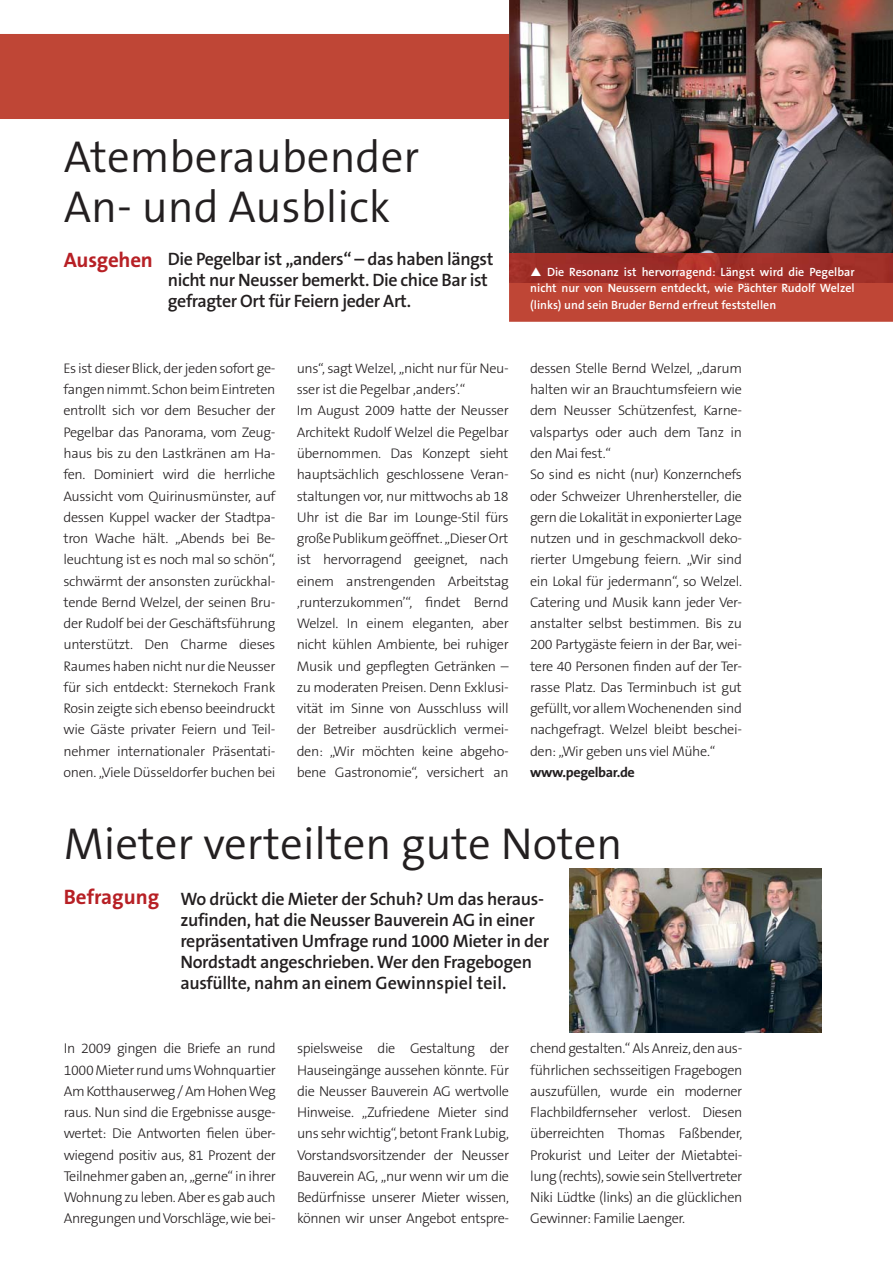
<style>
.page{position:relative;width:893px;height:1263px;background:#fff}
.page>*{position:absolute;margin:0;border:0;box-sizing:border-box;transform-origin:0 0}
.t1{font:300 45px/49.5px "The Sans B4";color:#231f20}
.t2{font:700 21px "The Sans B7";letter-spacing:-.01em;color:#b72025}
.t3{font:600 18px/21px "The Sans B6";letter-spacing:-.02em;color:#231f20}
.t4{font:300 14.25px/21.3px "The Sans B3";letter-spacing:-.03em;color:#231f20;text-align:justify}
.t5{font:300 13.95px/21.3px "The Sans B3";letter-spacing:-.025em;color:#231f20}
.t6{font:700 13.95px "The Sans B7";letter-spacing:-.025em;color:#231f20}
.t7{font:300 13.65px "The Sans B3";letter-spacing:-.025em;color:#231f20;scale:1.04 1}
.t8{font:600 12px/16.5px "The Sans B6";color:#fff;text-align:justify}
.s1{font-size:13.65px}
.s2{font-size:13.95px}
</style>
<div class="page">
<div style="left:0;top:34px;width:509px;height:85px;background:#bf4636"></div>
<img style="left:570px;top:868px;width:251px;height:164px">
<img style="left:509px;top:0;width:384px;height:253px">
<svg style="left:509px;top:253px;width:384px;height:69px;background:#b23c30"></svg>
<h1 class="t1" style="left:64px;top:135px;width:357px">Atemberaubender<br>An- und Ausblick</h1>
<p class="t3" style="left:168px;top:249px;width:327px">Die Pegelbar ist „anders“ – das haben längst nicht nur Neusser bemerkt. Die chice Bar ist gefragter Ort für Feiern jeder Art.</p>
<h2 class="t2" style="left:64px;top:249px;width:91px">Ausgehen</h2>
<p class="t5" style="left:63px;top:358px;width:213px;text-align:justify">Es ist dieser Blick, der jeden sofort ge&shy;fangen nimmt. Schon beim Eintreten entrollt sich vor dem Besucher der Pegelbar das Panorama, vom Zeug&shy;haus bis zu den Lastkränen am Ha&shy;fen. Dominiert wird die herrliche Aussicht vom Quirinusmünster, auf dessen Kuppel wacker der Stadtpa&shy;tron Wache hält. „Abends bei Be&shy;leuchtung ist es noch mal so schön“, schwärmt der ansonsten zurückhal&shy;tende Bernd Welzel, <span class="s1">der sei</span>nen Bru&shy;der Rudolf bei der Geschäftsführung unterstützt. Den Charme dieses Raumes haben nicht nur die Neusser für sich entdeckt: Sternekoch Frank Rosin zeigte sich ebenso beeindruckt wie Gäste privater Feiern und Teil&shy;nehmer internationaler Präsentati-</p>
<p class="t7" style="left:63px;top:765px;width:205px"><span class="s2">onen. „Viele Düs</span>seldorfer buchen bei</p>
<p class="t7" style="left:297px;top:362px;width:205px">uns“, sagt Welzel, <span class="s2">„nicht nur für Neu-</span></p>
<p class="t5" style="left:297px;top:379px;width:213px">sser ist die Pegelbar ‚anders’.“<br>Im August 2009 hatte der Neusser Architekt Rudolf Welzel die Pegelbar übernommen. Das Konzept sieht hauptsächlich geschlossene Veran&shy;staltungen vor, nur mittwochs ab 18<br>Uhr ist die Bar im Lounge-Stil fürs große Publikum geöffnet. „Dieser Ort ist hervorragend geeignet, nach einem anstrengenden Arbeitstag ‚runterzukommen’“, findet Bernd Welzel. In einem eleganten, aber nicht kühlen Ambiente, bei ruhiger Musik und gepflegten Getränken – zu moderaten Preisen. Denn Exklusi&shy;vität im Sinne von Ausschluss will der Betreiber ausdrücklich vermei&shy;den: „Wir möchten keine abgeho&shy;bene Gastronomie“, versichert an</p>
<p class="t8" style="left:530px;top:264px;width:326px;text-indent:17px">Die Resonanz ist hervorragend: Längst wird die Pegelbar nicht nur von Neussern entdeckt, wie Pächter Rudolf Welzel (links) und sein Bruder Bernd erfreut feststellen.</p>
<p class="t5" style="left:530px;top:358px;width:214px">dessen Stelle Bernd Welzel, „darum halten wir an Brauchtumsfeiern wie dem Neusser Schützenfest, Karne&shy;valspartys oder auch dem Tanz in den Mai fest.“<br>So sind es nicht (nur) Konzernchefs oder Schweizer Uhrenhersteller, die gern die Lokalität in exponierter Lage nutzen und in geschmackvoll deko&shy;rierter Umgebung feiern. „Wir sind ein Lokal für jedermann“, so Welzel.<br>Catering und Musik kann jeder Ver&shy;anstalter selbst bestimmen. Bis zu 200 Partygäste feiern in der Bar, wei&shy;tere 40 Personen finden auf der Ter&shy;rasse Platz. Das Terminbuch ist gut gefüllt, vor allem Wochenenden sind nachgefragt. Welzel bleibt beschei&shy;den: „Wir geben uns viel Mühe.“</p>
<p class="t6" style="left:530px;top:765px;width:106px">www.pegelbar.de</p>
<h1 class="t1" style="left:64px;top:821px;width:560px">Mieter verteilten gute Noten</h1>
<p class="t3" style="left:180px;top:889px;width:370px">Wo drückt die Mieter der Schuh? Um das heraus&shy;zufinden, hat die Neusser Bauverein AG in einer repräsentativen Umfrage rund 1000 Mieter in der Nordstadt angeschrieben. Wer den Fragebogen ausfüllte, nahm an einem Gewinnspiel teil.</p>
<h2 class="t2" style="left:64px;top:887px;width:97px">Befragung</h2>
<p class="t4" style="left:64px;top:1038px;width:213px">In 2009 gingen die Briefe an rund 1000 Mieter rund ums Wohnquartier Am Kotthauserweg / Am Hohen Weg raus. Nun sind die Ergebnisse ausge&shy;wertet: Die Antworten fielen über&shy;wiegend positiv aus, 81 Prozent der Teilnehmer gaben an, „gerne“ in ihrer Wohnung zu leben. Aber es gab auch Anregungen und Vorschläge, wie bei-</p>
<p class="t4" style="left:297px;top:1038px;width:214px">spielsweise die Gestaltung der Hauseingänge aussehen könnte. Für die Neusser Bauverein AG wertvolle Hinweise. „Zufriedene Mieter sind uns sehr wichtig“, betont Frank Lubig, Vorstandsvorsitzender der Neusser Bauverein AG, „nur wenn wir um die Bedürfnisse unserer Mieter wissen, können wir unser Angebot entspre-</p>
<p class="t4" style="left:530px;top:1038px;width:213px">chend gestalten.“ Als Anreiz, den aus&shy;führlichen sechsseitigen Fragebogen auszufüllen, wurde ein moderner Flachbildfernseher verlost. Diesen überreichten Thomas Faßbender, Prokurist und Leiter der Mietabtei&shy;lung (rechts), sowie sein Stellvertreter Niki Lüdtke (links) an die glücklichen Gewinner: Familie Laenger.</p>
</div>
